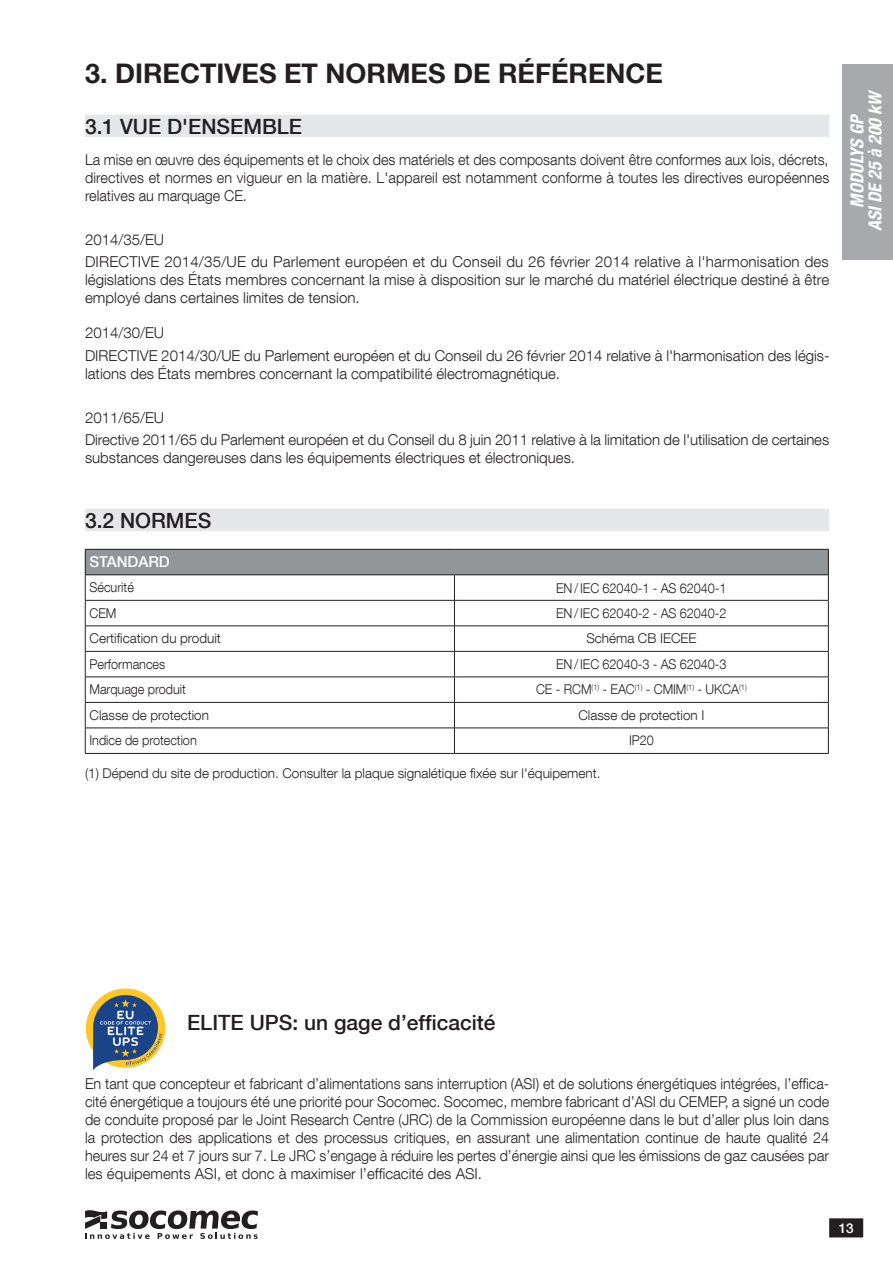
<style>
.page{position:relative;width:893px;height:1263px;background:#fff}
.page>*{position:absolute;margin:0;border:0;box-sizing:border-box;transform-origin:0 0}
.t1{font:700 27px "Helvetica Neue LT Com";color:#231f20}
.t2{font:500 21px "Helvetica Neue LT Com";color:#231f20}
.t3{font:italic 700 condensed 18px/18px "Helvetica Neue LT Com";color:#fff;text-align:center}
.t4{font:300 15px/18px "Helvetica Neue LT Com";color:#231f20;text-align:justify;scale:.96 1}
.t5{font:300 15px/22.2px "Helvetica Neue LT Com";color:#231f20}
.t6{font:500 15px "Helvetica Neue LT Com";color:#fff}
.t7{font:300 13.5px "Helvetica Neue LT Com";color:#231f20;scale:.94 1}
.t8{font:300 13.5px "Helvetica Neue LT Com";color:#231f20}
.t9{font:500 13.5px "Helvetica Neue LT Com";color:#fff}
</style>
<div class="page">
<div style="left:85px;top:115px;width:744px;height:22px;background:#e6e7e9"></div>
<div style="left:85px;top:509px;width:744px;height:22px;background:#e6e7e9"></div>
<div style="left:85px;top:549px;width:743px;height:26px;background:#939598"></div>
<hr style="left:85px;top:549px;width:369px;height:1px;background:#231f20">
<hr style="left:454px;top:549px;width:375px;height:1px;background:#231f20">
<hr style="left:85px;top:574px;width:369px;height:1px;background:#231f20">
<hr style="left:454px;top:574px;width:375px;height:1px;background:#231f20">
<hr style="left:85px;top:600px;width:369px;height:1px;background:#231f20">
<hr style="left:454px;top:600px;width:375px;height:1px;background:#231f20">
<hr style="left:85px;top:626px;width:369px;height:1px;background:#231f20">
<hr style="left:454px;top:626px;width:375px;height:1px;background:#231f20">
<hr style="left:85px;top:651px;width:369px;height:1px;background:#231f20">
<hr style="left:454px;top:651px;width:375px;height:1px;background:#231f20">
<hr style="left:85px;top:677px;width:369px;height:1px;background:#231f20">
<hr style="left:454px;top:677px;width:375px;height:1px;background:#231f20">
<hr style="left:85px;top:702px;width:369px;height:1px;background:#231f20">
<hr style="left:454px;top:702px;width:375px;height:1px;background:#231f20">
<hr style="left:85px;top:728px;width:369px;height:1px;background:#231f20">
<svg style="left:85px;top:549px;width:1px;height:204px"></svg>
<hr style="left:454px;top:728px;width:375px;height:1px;background:#231f20">
<svg style="left:454px;top:575px;width:1px;height:178px"></svg>
<svg style="left:828px;top:549px;width:1px;height:204px"></svg>
<hr style="left:85px;top:753px;width:369px;height:1px;background:#231f20">
<hr style="left:454px;top:753px;width:375px;height:1px;background:#231f20">
<div style="left:86px;top:988px;width:79px;height:80px;background:#fec627;border-radius:50%"></div>
<svg style="left:93px;top:995px;width:69px;height:75px"></svg>
<div style="left:842px;top:64px;width:51px;height:195px;background:#a8a9ad"></div>
<svg style="left:85px;top:1210px;width:173px;height:29px"></svg>
<div style="left:100px;top:1222px;width:7px;height:7px;background:#231f20"></div>
<div style="left:830px;top:1219px;width:32px;height:18px;background:#231f20"></div>
<div style="left:829px;top:1218px;width:34px;height:19px;border:2px solid #231f20"></div>
<h1 class="t1" style="left:85px;top:56px;width:580px">3. DIRECTIVES ET NORMES DE RÉFÉRENCE</h1>
<h2 class="t2" style="left:85px;top:114px;width:219px">3.1 VUE D'ENSEMBLE</h2>
<p class="t4" style="left:85px;top:150px;width:777px">La mise en œuvre des équipements et le choix des matériels et des composants doivent être conformes aux lois, décrets, directives et normes en vigueur en la matière. L'appareil est notamment conforme à toutes les directives européennes relatives au marquage CE.</p>
<p class="t5" style="left:85px;top:228px;width:745px">2014/35/EU<br>DIRECTIVE 2014/35/UE du Parlement européen et du Conseil du 26 février 2014 relative à l'harmonisation des</p>
<p class="t5" style="left:85px;top:271px;width:746px;line-height:18px">législations des États membres concernant la mise à disposition sur le marché du matériel électrique destiné à être employé dans certaines limites de tension.</p>
<p class="t5" style="left:85px;top:322px;width:746px">2014/30/EU<br>DIRECTIVE 2014/30/UE du Parlement européen et du Conseil du 26 février 2014 relative à l'harmonisation des légis-</p>
<p class="t5" style="left:85px;top:362px;width:477px">lations des États membres concernant la compatibilité électromagnétique.</p>
<p class="t5" style="left:85px;top:406px;width:746px">2011/65/EU<br>Directive 2011/65 du Parlement européen et du Conseil du 8 juin 2011 relative à la limitation de l'utilisation de certaines</p>
<p class="t5" style="left:85px;top:447px;width:492px">substances dangereuses dans les équipements électriques et électroniques.</p>
<h2 class="t2" style="left:85px;top:508px;width:128px">3.2 NORMES</h2>
<p class="t6" style="left:90px;top:553px;width:82px">STANDARD</p>
<p class="t7" style="left:90px;top:579px;width:49px">Sécurité</p>
<p class="t7" style="left:556px;top:580px;width:183px">EN/IEC 62040-1 - AS 62040-1</p>
<p class="t7" style="left:90px;top:605px;width:30px">CEM</p>
<p class="t7" style="left:556px;top:605px;width:183px">EN/IEC 62040-2 - AS 62040-2</p>
<p class="t8" style="left:90px;top:630px;width:133px">Certification du produit</p>
<p class="t8" style="left:586px;top:630px;width:112px">Schéma CB IECEE</p>
<p class="t7" style="left:90px;top:656px;width:82px">Performances</p>
<p class="t7" style="left:556px;top:656px;width:183px">EN/IEC 62040-3 - AS 62040-3</p>
<p class="t7" style="left:90px;top:681px;width:104px">Marquage produit</p>
<p class="t7" style="left:536px;top:681px;width:226px">CE - RCM<sup>(1)</sup> - EAC<sup>(1)</sup> - CMIM<sup>(1)</sup> - UKCA<sup>(1)</sup></p>
<p class="t8" style="left:90px;top:707px;width:121px">Classe de protection</p>
<p class="t8" style="left:578px;top:707px;width:127px">Classe de protection I</p>
<p class="t7" style="left:90px;top:732px;width:116px">Indice de protection</p>
<p class="t7" style="left:629px;top:732px;width:28px">IP20</p>
<p class="t8" style="left:85px;top:765px;width:517px">(1) Dépend du site de production. Consulter la plaque signalétique fixée sur l'équipement.</p>
<p class="t3" style="left:848px;top:231px;width:143px;rotate:-90deg">MODULYS GP<br>ASI DE 25 à 200 kW</p>
<h2 class="t2" style="left:187px;top:1010px;width:310px">ELITE UPS: un gage d’efficacité</h2>
<p class="t4" style="left:85px;top:1074px;width:777px">En tant que concepteur et fabricant d’alimentations sans interruption (ASI) et de solutions énergétiques intégrées, l’effica&shy;cité énergétique a toujours été une priorité pour Socomec. Socomec, membre fabricant d’ASI du CEMEP, a signé un code de conduite proposé par le Joint Research Centre (JRC) de la Commission européenne dans le but d’aller plus loin dans la protection des applications et des processus critiques, en assurant une alimentation continue de haute qualité 24 heures sur 24 et 7 jours sur 7. Le JRC s’engage à réduire les pertes d’énergie ainsi que les émissions de gaz causées par les équipements ASI, et donc à maximiser l’efficacité des ASI.</p>
<p class="t9" style="left:839px;top:1220px;width:17px">13</p>
</div>
